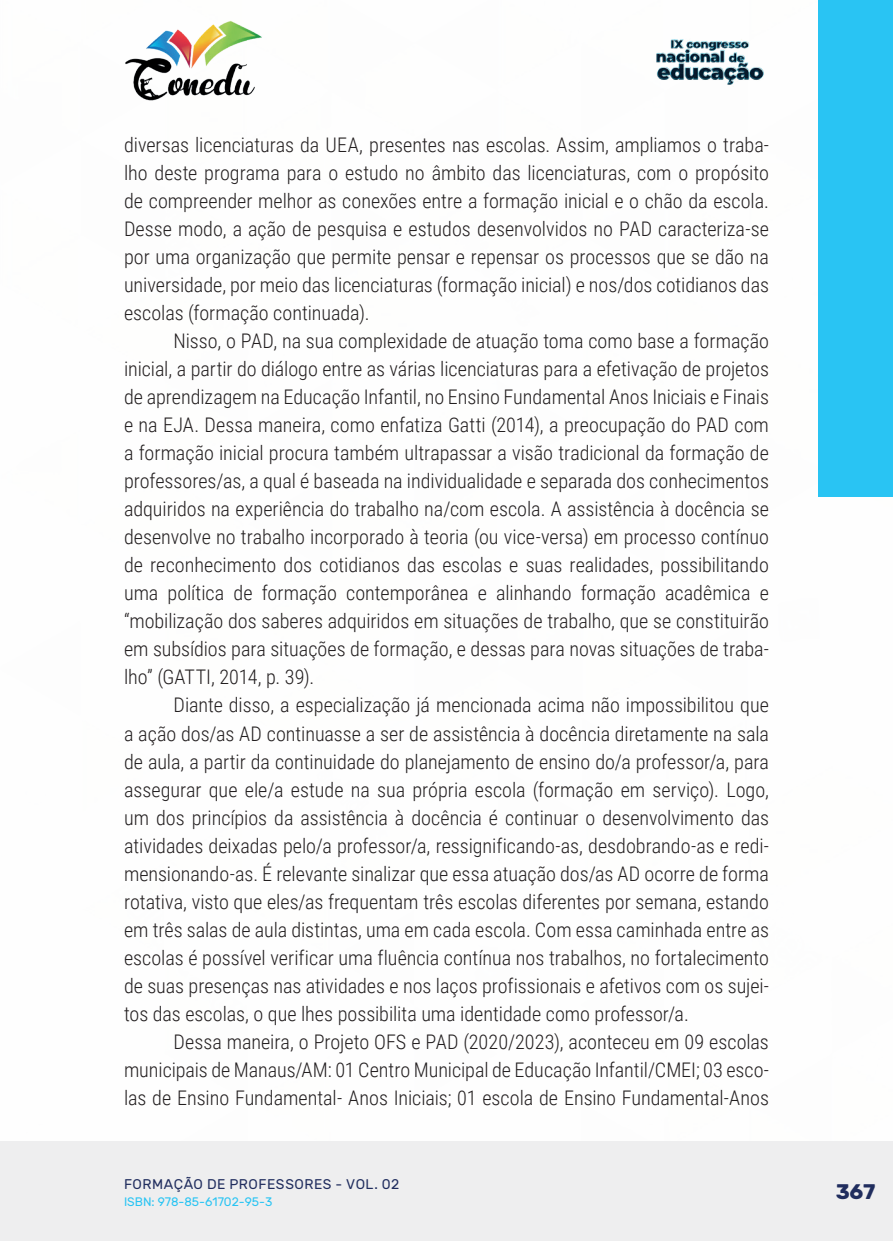
<style>
.page{position:relative;width:893px;height:1241px;background:#fff}
.page>*{position:absolute;margin:0;border:0;box-sizing:border-box;transform-origin:0 0}
.t1{font:700 21px "Rubik";color:#202d5e}
._9_CORPO{font:300 20.12px/28px "Roboto Condensed";color:#231f20;text-align:justify}
.t2{font:14px "Rubik";letter-spacing:.035em;color:#202d5e}
.t3{font:12.25px "Rubik";color:#29c4f3}
</style>
<div class="page">
<div style="left:0;top:1141px;width:893px;height:99px;background:#eeeeef"></div>
<div style="left:819px;top:0;width:74px;height:496px;background:#29c4f3"></div>
<img style="left:125px;top:20px;width:137px;height:81px">
<img style="left:656px;top:39px;width:108px;height:46px">
<p class="_9_CORPO" style="left:124px;top:130px;width:646px">diversas licenciaturas da UEA, presentes nas escolas. Assim, ampliamos o traba&shy;lho deste programa para o estudo no âmbito das licenciaturas, com o propósito de compreender melhor as conexões entre a formação inicial e o chão da escola.<br>Desse modo, a ação de pesquisa e estudos desenvolvidos no PAD caracteriza-se por uma organização que permite pensar e repensar os processos que se dão na universidade, por meio das licenciaturas (formação inicial) e nos/dos cotidianos das escolas (formação continuada).</p>
<p class="_9_CORPO" style="left:124px;top:326px;width:646px;text-indent:50px">Nisso, o PAD, na sua complexidade de atuação toma como base a formação inicial, a partir do diálogo entre as várias licenciaturas para a efetivação de projetos de aprendizagem na Educação Infantil, no Ensino Fundamental Anos Iniciais e Finais e na EJA. Dessa maneira, como enfatiza Gatti (2014), a preocupação do PAD com a formação inicial procura também ultrapassar a visão tradicional da formação de professores/as, a qual é baseada na individualidade e separada dos conhecimentos adquiridos na experiência do trabalho na/com escola. A assistência à docência se desenvolve no trabalho incorporado à teoria (ou vice-versa) em processo contínuo de reconhecimento dos cotidianos das escolas e suas realidades, possibilitando uma política de formação contemporânea e alinhando formação acadêmica e “mobilização dos saberes adquiridos em situações de trabalho, que se constituirão em subsídios para situações de formação, e dessas para novas situações de traba&shy;lho” (GATTI, 2014, p. 39).</p>
<p class="_9_CORPO" style="left:124px;top:690px;width:646px;text-indent:50px">Diante disso, a especialização já mencionada acima não impossibilitou que a ação dos/as AD continuasse a ser de assistência à docência diretamente na sala de aula, a partir da continuidade do planejamento de ensino do/a professor/a, para assegurar que ele/a estude na sua própria escola (formação em serviço). Logo, um dos princípios da assistência à docência é continuar o desenvolvimento das atividades deixadas pelo/a professor/a, ressignificando-as, desdobrando-as e redi&shy;mensionando-as. É relevante sinalizar que essa atuação dos/as AD ocorre de forma rotativa, visto que eles/as frequentam três escolas diferentes por semana, estando em três salas de aula distintas, uma em cada escola. Com essa caminhada entre as escolas é possível verificar uma fluência contínua nos trabalhos, no fortalecimento de suas presenças nas atividades e nos laços profissionais e afetivos com os sujei&shy;tos das escolas, o que lhes possibilita uma identidade como professor/a.</p>
<p class="_9_CORPO" style="left:124px;top:1026px;width:646px;text-indent:50px">Dessa maneira, o Projeto OFS e PAD (2020/2023), aconteceu em 09 escolas municipais de Manaus/AM: 01 Centro Municipal de Educação Infantil/CMEI; 03 esco&shy;las de Ensino Fundamental- Anos Iniciais; 01 escola de Ensino Fundamental-Anos</p>
<p class="t2" style="left:124px;top:1175px;width:277px">FORMAÇÃO DE PROFESSORES - VOL. 02</p>
<p class="t3" style="left:124px;top:1194px;width:150px">ISBN: 978-85-61702-95-3</p>
<p class="t1" style="left:836px;top:1179px;width:41px">367</p>
</div>
